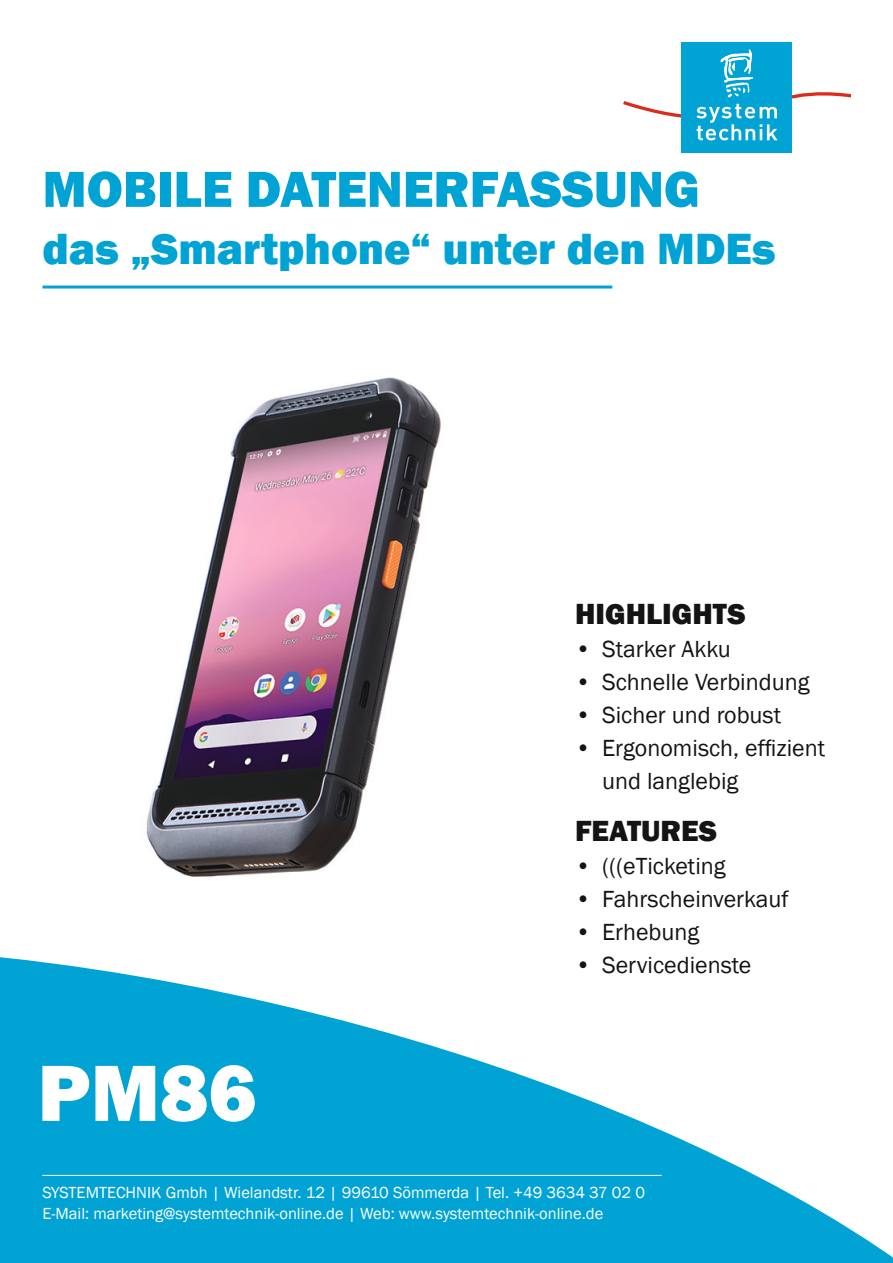
<style>
.page{position:relative;width:893px;height:1263px;background:#fff}
.page>*{position:absolute;margin:0;border:0;box-sizing:border-box;transform-origin:0 0}
.t1{font:800 82.5px "Franklin Gothic";color:#fff}
.t2{font:800 52.5px "Franklin Gothic";color:#00a3d3}
.t3{font:800 45px "Franklin Gothic";color:#00a3d3}
.t4{font:800 30px "Franklin Gothic";color:#131413}
.t5{font:24px/33px "Franklin Gothic";color:#131413}
.t6{font:16.5px/21px "Franklin Gothic";color:#fff}
</style>
<div class="page">
<svg style="left:0;top:957px;width:893px;height:306px;fill:#00a3d3"></svg>
<div style="left:681px;top:43px;width:111px;height:110px;background:#00a3d3"></div>
<svg style="left:623px;top:49px;width:227px;height:91px"></svg>
<hr style="left:42px;top:1175px;width:620px;height:1px;background:#fff">
<hr style="left:43px;top:286px;width:569px;height:3px;background:#00a3d3">
<img style="left:146px;top:377px;width:295px;height:500px">
<div style="left:412px;top:711px;width:56px;height:127px;background:#fff"></div>
<h2 class="t2" style="left:43px;top:155px;width:659px">MOBILE DATENERFASSUNG</h2>
<h3 class="t3" style="left:43px;top:220px;width:735px">das „Smartphone“ unter den MDEs</h3>
<h1 class="t1" style="left:38px;top:1040px;width:221px">PM86</h1>
<p class="t4" style="left:575px;top:595px;width:172px">HIGHLIGHTS</p>
<p class="t5" style="left:575px;top:633px;width:157px">• Starker Akku</p>
<p class="t5" style="left:575px;top:666px;width:236px">• Schnelle Verbindung</p>
<p class="t5" style="left:575px;top:699px;width:208px">• Sicher und robust</p>
<p class="t5" style="left:602px;top:732px;width:224px;text-indent:-27px">• Ergonomisch, effizient und langlebig</p>
<p class="t4" style="left:575px;top:812px;width:143px">FEATURES</p>
<p class="t5" style="left:575px;top:850px;width:152px">• (((eTicketing</p>
<p class="t5" style="left:575px;top:883px;width:215px">• Fahrscheinverkauf</p>
<p class="t5" style="left:575px;top:916px;width:126px">• Erhebung</p>
<p class="t5" style="left:575px;top:949px;width:178px">• Servicedienste</p>
<p class="t6" style="left:42px;top:1182px;width:604px">SYSTEMTECHNIK Gmbh | Wielandstr. 12 | 99610 Sömmerda | Tel. +49 3634 37 02 0<br>E-Mail: marketing@systemtechnik-online.de | Web: www.systemtechnik-online.de</p>
</div>
